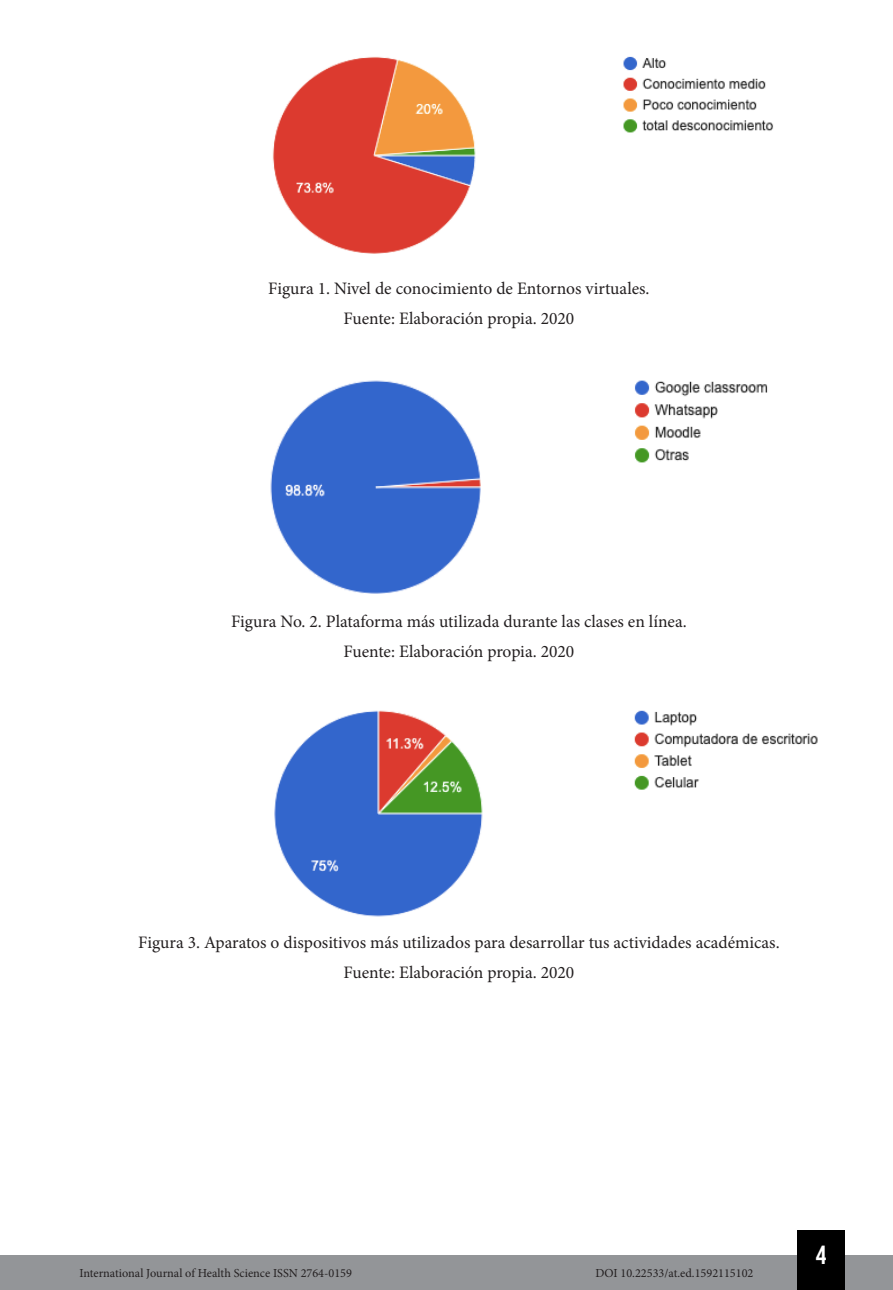
<style>
.page{position:relative;width:893px;height:1290px;background:#fff}
.page>*{position:absolute;margin:0;border:0;box-sizing:border-box;transform-origin:0 0}
.t1{font:26.25px "Bebas Kai";color:#fff}
.Info_Imagem{font:17.5px "Minion Pro";color:#231f20}
.t2{font:12.25px "Minion Pro";color:#231f20}
</style>
<div class="page">
<div style="left:0;top:1255px;width:893px;height:35px;background:#939598"></div>
<div style="left:797px;top:1230px;width:48px;height:60px;background:#000"></div>
<img style="left:272px;top:56px;width:502px;height:198px">
<img style="left:270px;top:380px;width:498px;height:214px">
<img style="left:274px;top:710px;width:544px;height:207px">
<p class="Info_Imagem" style="left:268px;top:277px;width:383px">Figura 1. Nivel de conocimiento de Entornos virtuales.</p>
<p class="Info_Imagem" style="left:343px;top:306px;width:232px">Fuente: Elaboración propia. 2020</p>
<p class="Info_Imagem" style="left:231px;top:610px;width:457px">Figura No. 2. Plataforma más utilizada durante las clases en línea.</p>
<p class="Info_Imagem" style="left:343px;top:639px;width:232px">Fuente: Elaboración propia. 2020</p>
<p class="Info_Imagem" style="left:138px;top:931px;width:643px">Figura 3. Aparatos o dispositivos más utilizados para desarrollar tus actividades académicas.</p>
<p class="Info_Imagem" style="left:343px;top:960px;width:232px">Fuente: Elaboración propia. 2020</p>
<p class="t2" style="left:79px;top:1265px;width:274px">International Journal of Health Science ISSN 2764-0159</p>
<p class="t2" style="left:595px;top:1265px;width:160px">DOI 10.22533/at.ed.1592115102</p>
<h1 class="t1" style="left:816px;top:1241px;width:12px">4</h1>
</div>
